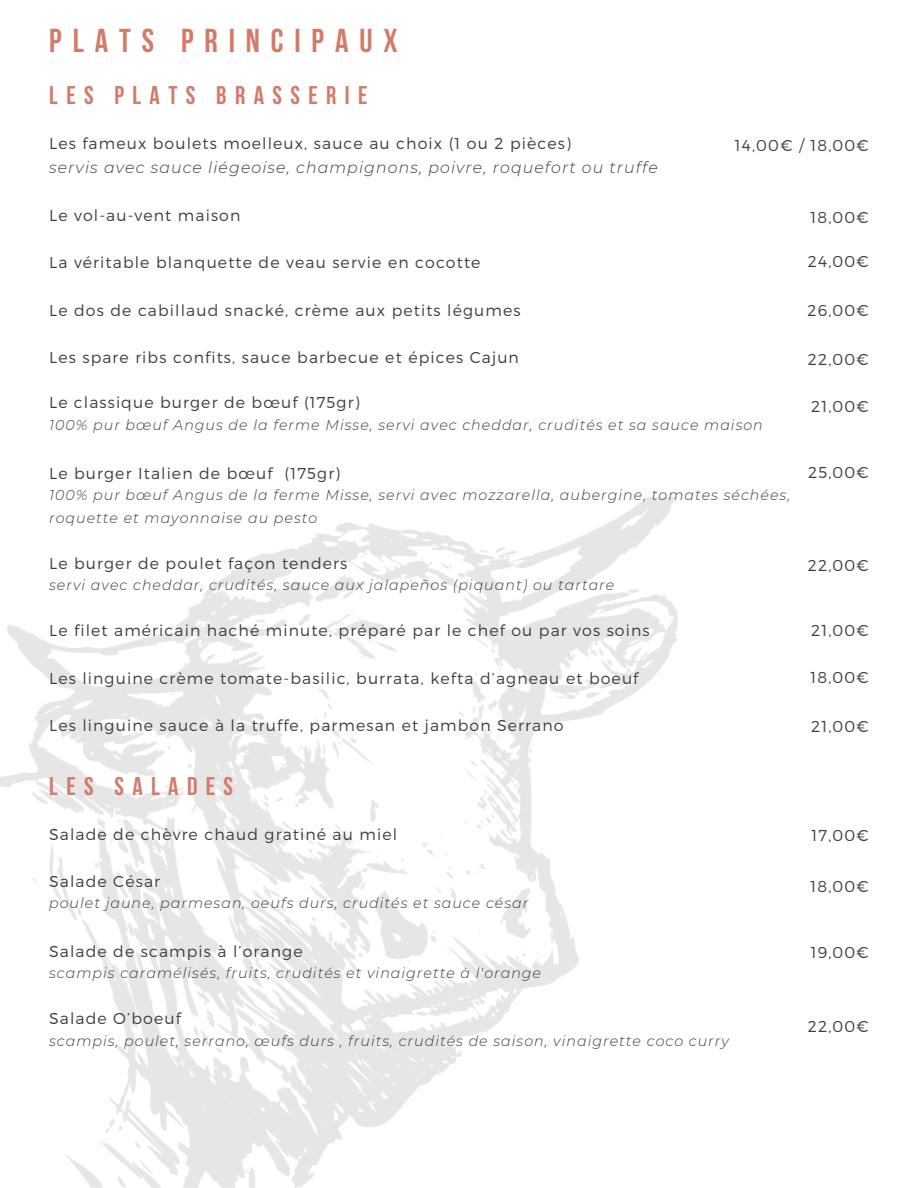
<style>
.page{position:relative;width:918px;height:1188px;background:#fff}
.page>*{position:absolute;margin:0;border:0;box-sizing:border-box;transform-origin:0 0}
.t1{font:700 33px "Bebas Neue";letter-spacing:.33em;color:#d37a6a}
.t2{font:700 25.5px "Bebas Neue";letter-spacing:.33em;color:#d37a6a}
.t3{font:300 15.75px "Montserrat";letter-spacing:.07em;color:#3d3d3d}
.t4{font:italic 300 15.75px "Montserrat";letter-spacing:.07em;color:#3d3d3d}
.t5{font:italic 300 14.25px "Montserrat";letter-spacing:.07em;color:#3d3d3d}
</style>
<div class="page">
<img style="left:0;top:497px;width:678px;height:691px">
<h1 class="t1" style="left:49px;top:27px;width:350px">PLATS PRINCIPAUX</h1>
<h2 class="t2" style="left:49px;top:85px;width:320px">LES PLATS BRASSERIE</h2>
<p class="t3" style="left:49px;top:133px;width:523px">Les fameux boulets moelleux, sauce au choix (1 ou 2 pièces)</p>
<p class="t4" style="left:49px;top:158px;width:610px">servis avec sauce liégeoise, champignons, poivre, roquefort ou truffe</p>
<p class="t3" style="left:49px;top:205px;width:193px">Le vol-au-vent maison</p>
<p class="t3" style="left:49px;top:253px;width:433px">La véritable blanquette de veau servie en cocotte</p>
<p class="t3" style="left:49px;top:300px;width:473px">Le dos de cabillaud snacké, crème aux petits légumes</p>
<p class="t3" style="left:49px;top:347px;width:471px">Les spare ribs confits, sauce barbecue et épices Cajun</p>
<p class="t3" style="left:49px;top:392px;width:312px">Le classique burger de bœuf (175gr)</p>
<p class="t5" style="left:49px;top:417px;width:715px">100% pur bœuf Angus de la ferme Misse, servi avec cheddar, crudités et sa sauce maison</p>
<p class="t3" style="left:49px;top:463px;width:293px">Le burger Italien de bœuf (175gr)</p>
<p class="t5" style="left:49px;top:486px;width:743px">100% pur bœuf Angus de la ferme Misse, servi avec mozzarella, aubergine, tomates séchées,</p>
<p class="t5" style="left:49px;top:509px;width:270px">roquette et mayonnaise au pesto</p>
<p class="t3" style="left:49px;top:553px;width:300px">Le burger de poulet façon tenders</p>
<p class="t5" style="left:49px;top:576px;width:567px">servi avec cheddar, crudités, sauce aux jalapeños (piquant) ou tartare</p>
<p class="t3" style="left:49px;top:620px;width:602px">Le filet américain haché minute, préparé par le chef ou par vos soins</p>
<p class="t3" style="left:49px;top:668px;width:591px">Les linguine crème tomate-basilic, burrata, kefta d’agneau et boeuf</p>
<p class="t3" style="left:49px;top:715px;width:516px">Les linguine sauce à la truffe, parmesan et jambon Serrano</p>
<p class="t3" style="left:735px;top:135px;width:135px">14,00€ / 18,00€</p>
<p class="t3" style="left:811px;top:207px;width:60px">18,00€</p>
<p class="t3" style="left:808px;top:251px;width:62px">24,00€</p>
<p class="t3" style="left:807px;top:300px;width:63px">26,00€</p>
<p class="t3" style="left:808px;top:349px;width:62px">22,00€</p>
<p class="t3" style="left:811px;top:396px;width:59px">21,00€</p>
<p class="t3" style="left:808px;top:462px;width:62px">25,00€</p>
<p class="t3" style="left:808px;top:555px;width:62px">22,00€</p>
<p class="t3" style="left:811px;top:621px;width:59px">21,00€</p>
<p class="t3" style="left:811px;top:667px;width:60px">18,00€</p>
<p class="t3" style="left:811px;top:717px;width:59px">21,00€</p>
<p class="t2" style="left:49px;top:776px;width:185px">LES SALADES</p>
<h2 class="t3" style="left:49px;top:824px;width:349px">Salade de chèvre chaud gratiné au miel</h2>
<p class="t3" style="left:49px;top:871px;width:112px">Salade César</p>
<p class="t5" style="left:49px;top:895px;width:481px">poulet jaune, parmesan, oeufs durs, crudités et sauce césar</p>
<p class="t3" style="left:49px;top:941px;width:255px">Salade de scampis à l’orange</p>
<p class="t5" style="left:49px;top:964px;width:494px">scampis caramélisés, fruits, crudités et vinaigrette à l'orange</p>
<p class="t3" style="left:49px;top:1009px;width:133px">Salade O’boeuf</p>
<p class="t5" style="left:49px;top:1032px;width:681px">scampis, poulet, serrano, œufs durs , fruits, crudités de saison, vinaigrette coco curry</p>
<p class="t3" style="left:812px;top:825px;width:59px">17,00€</p>
<p class="t3" style="left:811px;top:877px;width:60px">18,00€</p>
<p class="t3" style="left:811px;top:942px;width:60px">19,00€</p>
<p class="t3" style="left:808px;top:1016px;width:62px">22,00€</p>
</div>
